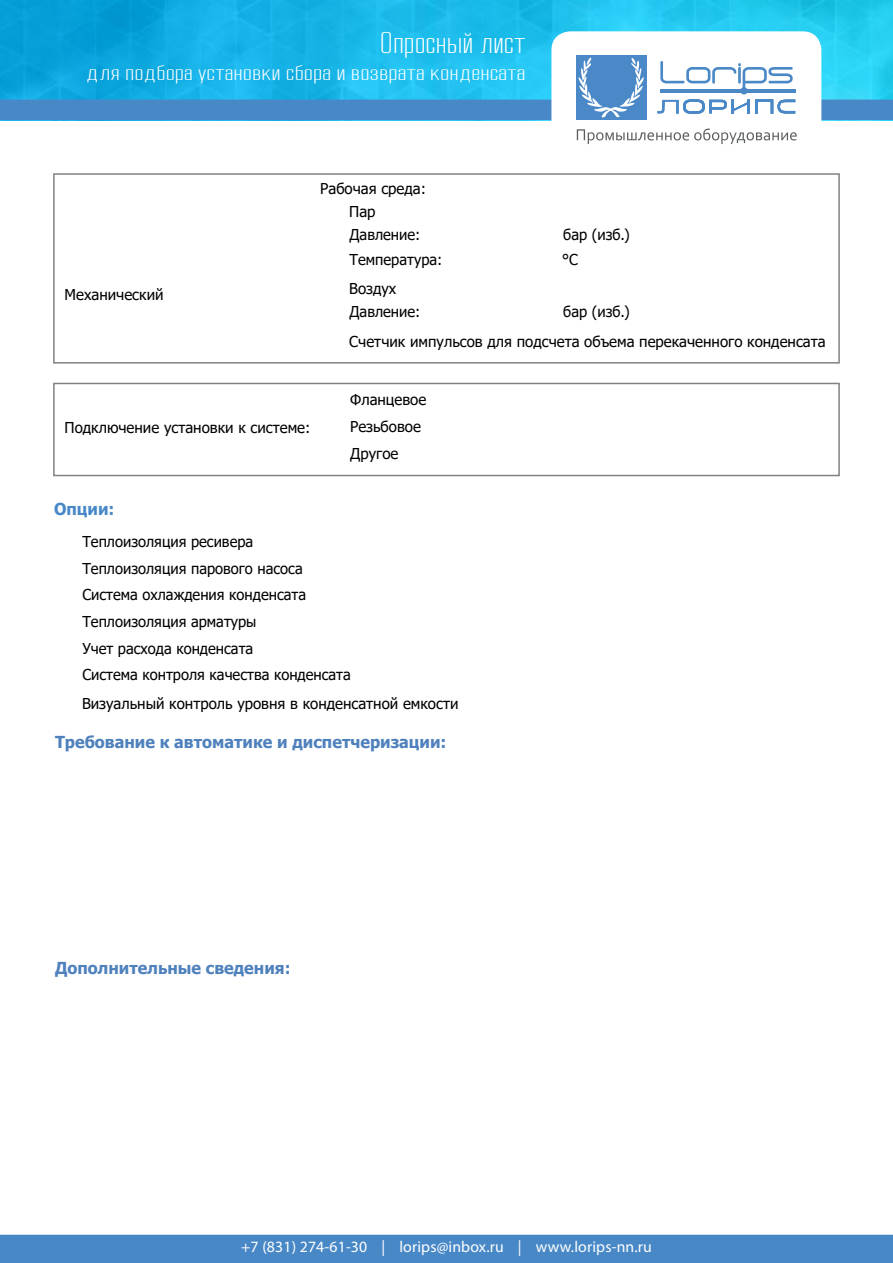
<style>
.page{position:relative;width:893px;height:1263px;background:#fff}
.page>*{position:absolute;margin:0;border:0;box-sizing:border-box;transform-origin:0 0}
.t1{font:300 29.7px "RB No 2";color:#fff;scale:1.11 1}
.t2{font:300 21.15px "RB No 2";color:#fff;scale:1.33 1}
.t3{font:700 16.5px "Tahoma";color:#4f81bd}
.t4{font:700 16.5px "Tahoma";color:#4888c7}
.t5{font:15.75px "Myriad Pro";letter-spacing:.01em;color:#fff}
.t6{font:15px "Tahoma";color:#000}
</style>
<div class="page">
<div style="left:0;top:1235px;width:893px;height:28px;background:#4888c7"></div>
<img style="left:0;top:0;width:893px;height:100px">
<div style="left:0;top:100px;width:893px;height:20px;background:#4888c7"></div>
<div style="left:552px;top:32px;width:269px;height:135px;background:#fff;border-radius:18px"></div>
<div style="left:551px;top:31px;width:270px;height:137px;border:2px solid #fff;border-radius:18px"></div>
<div style="left:576px;top:55px;width:70px;height:65px;background:#4a88c7"></div>
<svg style="left:579px;top:58px;width:65px;height:59px"></svg>
<svg style="left:657px;top:61px;width:138px;height:53px"></svg>
<svg style="left:577px;top:128px;width:220px;height:16px"></svg>
<p class="t1" style="left:380px;top:26px;width:133px">Опросный лист</p>
<p class="t2" style="left:86px;top:61px;width:332px">для подбора установки сбора и возврата конденсата</p>
<p class="t6" style="left:65px;top:284px;width:100px">Механический</p>
<p class="t6" style="left:320px;top:179px;width:107px">Рабочая среда:</p>
<p class="t6" style="left:350px;top:224px;width:72px">Давление:</p>
<p class="t6" style="left:563px;top:224px;width:68px">бар (изб.)</p>
<p class="t6" style="left:350px;top:250px;width:94px">Температура:</p>
<p class="t6" style="left:562px;top:250px;width:17px">°С</p>
<p class="t6" style="left:349px;top:278px;width:49px">Воздух</p>
<p class="t6" style="left:350px;top:301px;width:72px">Давление:</p>
<p class="t6" style="left:563px;top:301px;width:68px">бар (изб.)</p>
<p class="t6" style="left:349px;top:332px;width:478px">Счетчик импульсов для подсчета объема перекаченного конденсата</p>
<p class="t6" style="left:349px;top:202px;width:28px">Пар</p>
<p class="t6" style="left:65px;top:417px;width:247px">Подключение установки к системе:</p>
<p class="t4" style="left:54px;top:498px;width:62px">Опции:</p>
<p class="t6" style="left:82px;top:532px;width:172px">Теплоизоляция ресивера</p>
<p class="t6" style="left:82px;top:558px;width:222px">Теплоизоляция парового насоса</p>
<p class="t6" style="left:82px;top:585px;width:225px">Система охлаждения конденсата</p>
<p class="t6" style="left:82px;top:611px;width:176px">Теплоизоляция арматуры</p>
<p class="t6" style="left:350px;top:390px;width:78px">Фланцевое</p>
<p class="t6" style="left:350px;top:417px;width:72px">Резьбовое</p>
<p class="t6" style="left:350px;top:443px;width:50px">Другое</p>
<p class="t6" style="left:82px;top:638px;width:172px">Учет расхода конденсата</p>
<p class="t6" style="left:82px;top:665px;width:270px">Система контроля качества конденсата</p>
<p class="t6" style="left:82px;top:693px;width:378px">Визуальный контроль уровня в конденсатной емкости</p>
<p class="t3" style="left:55px;top:731px;width:393px">Требование к автоматике и диспетчеризации:</p>
<p class="t3" style="left:55px;top:956px;width:237px">Дополнительные сведения:</p>
<p class="t5" style="left:241px;top:1237px;width:412px">+7 (831) 274-61-30 | lorips@inbox.ru | www.lorips-nn.ru</p>
</div>
